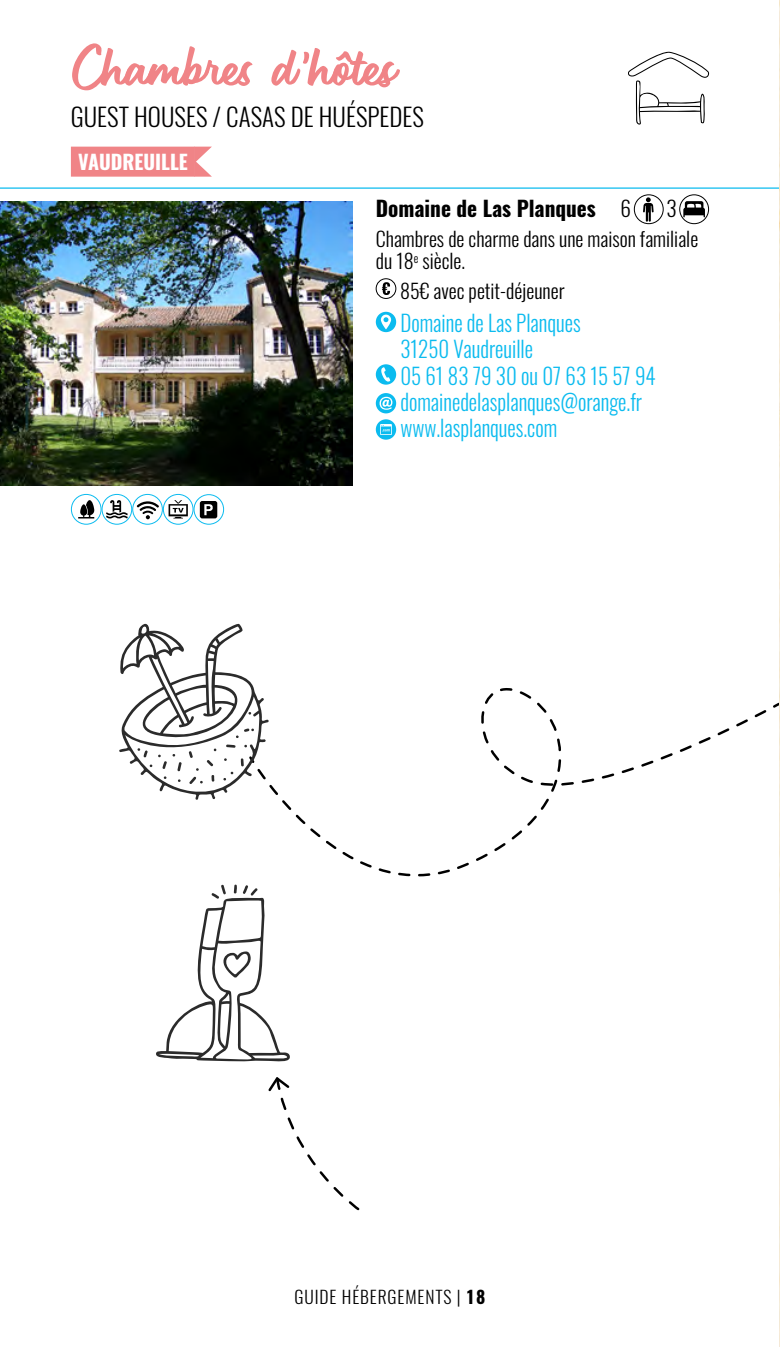
<style>
.page{position:relative;width:780px;height:1347px;background:#fff}
.page>*{position:absolute;margin:0;border:0;box-sizing:border-box;transform-origin:0 0}
.t1{font:62.5px "Shopie";color:#f08487}
.t2{font:300 25px "Oswald";color:#000}
.coordonnées{font:300 22.5px/26.2px "Oswald";color:#0bbbef;scale:.93 1}
.NOM_pagedroite{font:700 21.25px "Oswald";color:#000}
.NOM_pagedroite-2{font:300 21.25px "Oswald";color:#000}
.descriptif{font:300 20px/22.5px "Oswald";color:#000}
.tarif{font:300 20px "Oswald";color:#000}
.LIEU_chambre_dhotes{font:700 20px "Oswald";color:#fff}
.t3{font:300 17.5px "Oswald";letter-spacing:.05em;color:#000}
.s1{font-weight:300}
.s2{font-weight:700}
</style>
<div class="page">
<svg style="left:628px;top:51px;width:81px;height:74px"></svg>
<div style="left:71px;top:147px;width:124px;height:30px;background:#f08487"></div>
<hr style="left:0;top:187px;width:780px;height:2px;background:#0bbbef">
<div style="left:633px;top:194px;width:30px;height:30px;border:1px solid #000;border-radius:50%"></div>
<svg style="left:643px;top:197px;width:10px;height:25px"></svg>
<svg style="left:683px;top:201px;width:22px;height:16px"></svg>
<div style="left:679px;top:194px;width:30px;height:30px;border:1px solid #000;border-radius:50%"></div>
<svg style="left:382px;top:282px;width:8px;height:13px"></svg>
<div style="left:376px;top:278px;width:20px;height:21px;border:1px solid #000;border-radius:50%"></div>
<div style="left:376px;top:312px;width:20px;height:20px;background:#0bbbef;border-radius:50%"></div>
<svg style="left:381px;top:314px;width:10px;height:15px"></svg>
<div style="left:376px;top:364px;width:20px;height:21px;background:#0bbbef;border-radius:50%"></div>
<svg style="left:381px;top:367px;width:9px;height:14px"></svg>
<svg style="left:376px;top:393px;width:20px;height:20px"></svg>
<svg style="left:379px;top:397px;width:13px;height:13px"></svg>
<div style="left:376px;top:419px;width:20px;height:21px;background:#0bbbef;border-radius:50%"></div>
<svg style="left:380px;top:424px;width:12px;height:11px"></svg>
<svg style="left:71px;top:494px;width:30px;height:30px"></svg>
<svg style="left:78px;top:500px;width:16px;height:18px"></svg>
<div style="left:71px;top:494px;width:31px;height:31px;border:1px solid #0bbbef;border-radius:50%"></div>
<svg style="left:102px;top:494px;width:30px;height:30px"></svg>
<svg style="left:106px;top:500px;width:22px;height:18px"></svg>
<div style="left:102px;top:494px;width:30px;height:31px;border:1px solid #0bbbef;border-radius:50%"></div>
<svg style="left:133px;top:494px;width:29px;height:30px"></svg>
<div style="left:132px;top:494px;width:31px;height:31px;border:1px solid #0bbbef;border-radius:50%"></div>
<svg style="left:137px;top:501px;width:22px;height:18px"></svg>
<svg style="left:163px;top:494px;width:30px;height:30px"></svg>
<svg style="left:168px;top:500px;width:20px;height:18px"></svg>
<div style="left:163px;top:494px;width:30px;height:31px;border:1px solid #0abaf0;border-radius:50%"></div>
<svg style="left:194px;top:494px;width:30px;height:30px"></svg>
<div style="left:193px;top:494px;width:31px;height:31px;border:1px solid #0bbbef;border-radius:50%"></div>
<svg style="left:200px;top:501px;width:17px;height:17px"></svg>
<svg style="left:194px;top:147px;width:18px;height:30px"></svg>
<img style="left:0;top:202px;width:352px;height:283px">
<svg style="left:268px;top:1077px;width:92px;height:134px"></svg>
<svg style="left:457px;top:689px;width:322px;height:180px"></svg>
<svg style="left:119px;top:623px;width:331px;height:439px"></svg>
<img style="left:779px;top:0;width:1px;height:1346px">
<svg style="left:776px;top:100px;width:4px;height:229px"></svg>
<h1 class="t1" style="left:71px;top:27px;width:323px">Chambres d’hôtes</h1>
<p class="t2" style="left:71px;top:95px;width:354px">GUEST HOUSES / CASAS DE HUÉSPEDES</p>
<p class="LIEU_chambre_dhotes" style="left:78px;top:147px;width:111px">VAUDREUILLE</p>
<p class="NOM_pagedroite" style="left:376px;top:194px;width:257px">Domaine de Las Planques <span class="s1">6</span></p>
<p class="NOM_pagedroite-2" style="left:666px;top:189px;width:12px">3</p>
<p class="descriptif" style="left:376px;top:225px;width:324px">Chambres de charme dans une maison familiale du 18<sup>e</sup> siècle.</p>
<p class="tarif" style="left:400px;top:273px;width:166px">85€ avec petit-déjeuner</p>
<p class="coordonnées" style="left:400px;top:307px;width:195px">Domaine de Las Planques<br>31250 Vaudreuille</p>
<p class="coordonnées" style="left:400px;top:360px;width:276px">05 61 83 79 30 ou 07 63 15 57 94</p>
<p class="coordonnées" style="left:400px;top:386px;width:261px">domainedelasplanques@orange.fr</p>
<p class="coordonnées" style="left:400px;top:412px;width:170px">www.lasplanques.com</p>
<p class="t3" style="left:294px;top:1281px;width:192px">GUIDE HÉBERGEMENTS | <span class="s2">18</span></p>
</div>
